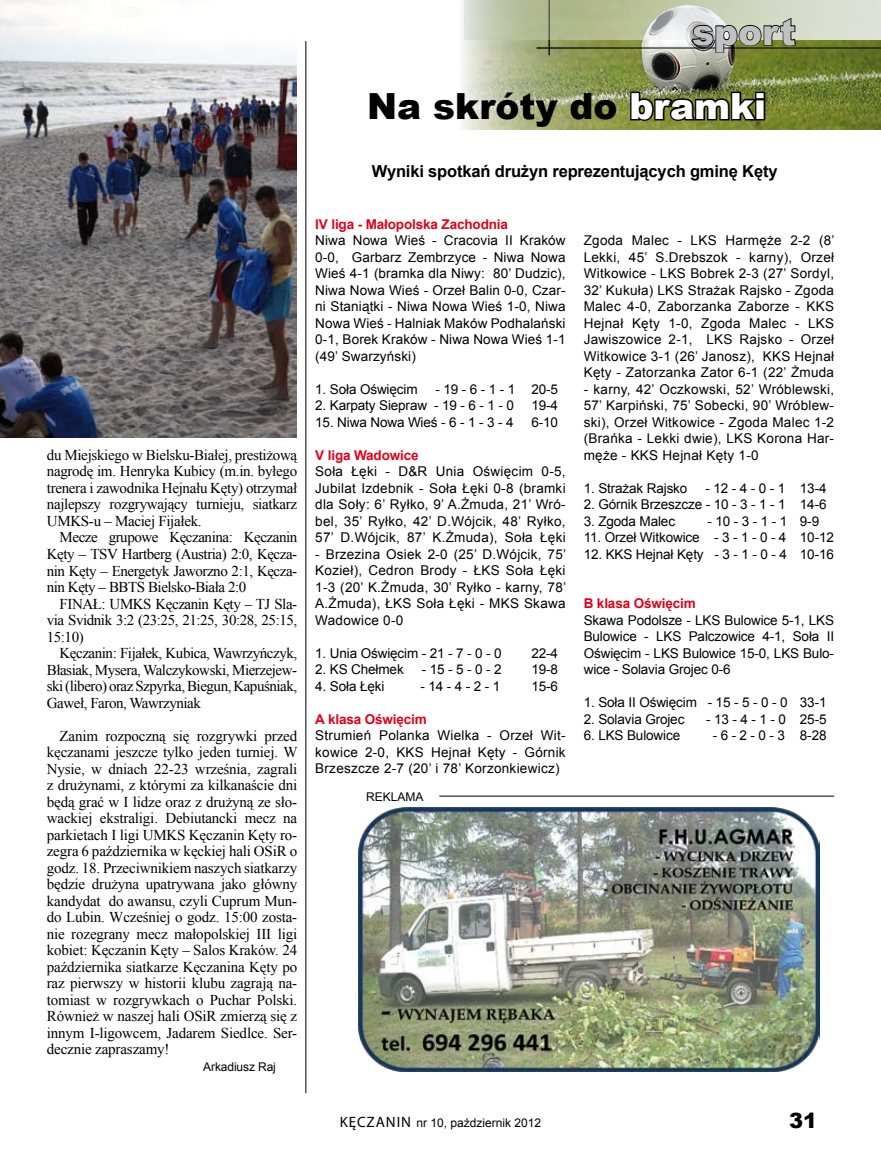
<style>
.page{position:relative;width:881px;height:1157px;background:#fff}
.page>*{position:absolute;margin:0;border:0;box-sizing:border-box;transform-origin:0 0}
.t1{font:900 36px/74.1px "Arial";color:#000}
.t2{font:900 21px "Arial";color:#000}
.t3{font:700 16.5px "Arial";letter-spacing:-.01em;color:#000}
.t4{font:15px/16.5px "Times New Roman";letter-spacing:-.03em;color:#000;text-align:justify}
.t5{font:13.5px/16.5px "Arial";letter-spacing:.01em;color:#000;text-align:justify}
.t6{font:13.5px "Arial";letter-spacing:-.01em;color:#000}
.t7{font:700 13.5px "Arial";letter-spacing:-.01em;color:#e2001a}
.t8{font:12px "Arial";color:#000}
.s1{color:#c0c1c2}
.s2{color:#fff}
.s3{font-family:"Myriad Pro";font-size:15px}
</style>
<div class="page">
<img style="left:462px;top:0;width:418px;height:130px">
<hr style="left:548px;top:0;width:1px;height:55px;background:#000">
<hr style="left:536px;top:48px;width:344px;height:1px;background:#000">
<svg style="left:464px;top:0;width:416px;height:39px;background:#c6ccb3"></svg>
<svg style="left:690px;top:17px;width:106px;height:36px;background:#8e927c"></svg>
<svg style="left:628px;top:90px;width:138px;height:33px;background:#494f24"></svg>
<img style="left:0;top:0;width:296px;height:437px">
<hr style="left:305px;top:41px;width:1px;height:1052px;background:#000">
<hr style="left:439px;top:796px;width:394px;height:1px;background:#000">
<img style="left:358px;top:807px;width:461px;height:264px">
<p class="t4" style="left:47px;top:446px;width:252px">du Miejskiego w Bielsku-Białej, prestiżową nagrodę im. Henryka Kubicy (m.in. byłego trenera i zawodnika Hejnału Kęty) otrzymał najlepszy rozgrywający turnieju, siatkarz UMKS-u – Maciej Fijałek.</p>
<p class="t4" style="left:47px;top:529px;width:252px;text-indent:13px">Mecze grupowe Kęczanina: Kęczanin Kęty – TSV Hartberg (Austria) 2:0, Kęcza&shy;nin Kęty – Energetyk Jaworzno 2:1, Kęcza&shy;nin Kęty – BBTS Bielsko-Biała 2:0</p>
<p class="t4" style="left:47px;top:595px;width:252px;text-indent:13px">FINAŁ: UMKS Kęczanin Kęty – TJ Sla&shy;via Svidnik 3:2 (23:25, 21:25, 30:28, 25:15, 15:10)</p>
<p class="t4" style="left:47px;top:644px;width:252px;text-indent:13px">Kęczanin: Fijałek, Kubica, Wawrzyńczyk, Błasiak, Mysera, Walczykowski, Mierzejew&shy;ski (libero) oraz Szpyrka, Biegun, Kapuśniak, Gaweł, Faron, Wawrzyniak</p>
<p class="t4" style="left:47px;top:727px;width:252px;text-indent:13px">Zanim rozpoczną się rozgrywki przed kęczanami jeszcze tylko jeden turniej. W Nysie, w dniach 22-23 września, zagrali z drużynami, z którymi za kilkanaście dni będą grać w I lidze oraz z drużyną ze sło&shy;wackiej ekstraligi. Debiutancki mecz na parkietach I ligi UMKS Kęczanin Kęty ro&shy;zegra 6 października w kęckiej hali OSiR o godz. 18. Przeciwnikiem naszych siatkarzy będzie drużyna upatrywana jako główny kandydat do awansu, czyli Cuprum Mun&shy;do Lubin. Wcześniej o godz. 15:00 zosta&shy;nie rozegrany mecz małopolskiej III ligi kobiet: Kęczanin Kęty – Salos Kraków. 24 października siatkarze Kęczanina Kęty po raz pierwszy w historii klubu zagrają na&shy;tomiast w rozgrywkach o Puchar Polski.<br>Również w naszej hali OSiR zmierzą się z innym I-ligowcem, Jadarem Siedlce. Ser&shy;decznie zapraszamy!</p>
<p class="t8" style="left:203px;top:1058px;width:74px">Arkadiusz Raj</p>
<h1 class="t1" style="left:367px;top:-6px;width:430px;text-indent:324px"><span class="s1">sport<br></span>Na skróty do <span class="s2">bramki</span></h1>
<p class="t3" style="left:372px;top:161px;width:407px">Wyniki spotkań drużyn reprezentujących gminę Kęty</p>
<p class="t7" style="left:315px;top:215px;width:194px">IV liga - Małopolska Zachodnia</p>
<p class="t5" style="left:315px;top:232px;width:252px">Niwa Nowa Wieś - Cracovia II Kraków 0-0, Garbarz Zembrzyce - Niwa Nowa Wieś 4-1 (bramka dla Niwy: 80’ Dudzic), Niwa Nowa Wieś - Orzeł Balin 0-0, Czar&shy;ni Staniątki - Niwa Nowa Wieś 1-0, Niwa Nowa Wieś - Halniak Maków Podhalański 0-1, Borek Kraków - Niwa Nowa Wieś 1-1 (49’ Swarzyński)</p>
<p class="t6" style="left:315px;top:380px;width:104px">1. Soła Oświęcim</p>
<p class="t5" style="left:435px;top:381px;width:124px">- 19 - 6 - 1 - 1 20-5</p>
<p class="t6" style="left:315px;top:397px;width:200px">2. Karpaty Siepraw - 19 - 6 - 1 - 0</p>
<p class="t5" style="left:531px;top:397px;width:28px">19-4</p>
<p class="t6" style="left:315px;top:413px;width:200px">15. Niwa Nowa Wieś - 6 - 1 - 3 - 4</p>
<p class="t5" style="left:531px;top:414px;width:28px">6-10</p>
<p class="t7" style="left:315px;top:446px;width:105px">V liga Wadowice</p>
<p class="t5" style="left:315px;top:463px;width:252px">Soła Łęki - D&amp;R Unia Oświęcim 0-5, Jubilat Izdebnik - Soła Łęki 0-8 (bramki dla Soły: 6’ Ryłko, 9’ A.Żmuda, 21’ Wró&shy;bel, 35’ Ryłko, 42’ D.Wójcik, 48’ Ryłko, 57’ D.Wójcik, 87’ K.Żmuda), Soła Łęki</p>
<p class="t5" style="left:315px;top:546px;width:252px">- Brzezina Osiek 2-0 (25’ D.Wójcik, 75’ Kozieł), Cedron Brody - ŁKS Soła Łęki 1-3 (20’ K.Żmuda, 30’ Ryłko - karny, 78’ A.Żmuda), ŁKS Soła Łęki - MKS Skawa Wadowice 0-0</p>
<p class="t6" style="left:315px;top:644px;width:188px">1. Unia Oświęcim - 21 - 7 - 0 - 0</p>
<p class="t5" style="left:531px;top:645px;width:28px">22-4</p>
<p class="t6" style="left:315px;top:661px;width:90px">2. KS Chełmek</p>
<p class="t5" style="left:421px;top:661px;width:81px">- 15 - 5 - 0 - 2</p>
<p class="t5" style="left:531px;top:661px;width:28px">19-8</p>
<p class="t6" style="left:315px;top:677px;width:71px">4. Soła Łęki</p>
<p class="t5" style="left:420px;top:678px;width:81px">- 14 - 4 - 2 - 1</p>
<p class="t5" style="left:531px;top:678px;width:28px">15-6</p>
<p class="t7" style="left:315px;top:710px;width:113px">A klasa Oświęcim</p>
<p class="t5" style="left:315px;top:727px;width:252px">Strumień Polanka Wielka - Orzeł Wit&shy;kowice 2-0, KKS Hejnał Kęty - Górnik Brzeszcze 2-7 (20’ i 78’ Korzonkiewicz)</p>
<p class="t8" style="left:366px;top:788px;width:59px">REKLAMA</p>
<p class="t5" style="left:583px;top:232px;width:252px">Zgoda Malec - LKS Harmęże 2-2 (8’ Lekki, 45’ S.Drebszok - karny), Orzeł Witkowice - LKS Bobrek 2-3 (27’ Sordyl, 32’ Kukuła) LKS Strażak Rajsko - Zgoda Malec 4-0, Zaborzanka Zaborze - KKS Hejnał Kęty 1-0, Zgoda Malec - LKS Jawiszowice 2-1, LKS Rajsko - Orzeł Witkowice 3-1 (26’ Janosz), KKS Hejnał Kęty - Zatorzanka Zator 6-1 (22’ Żmuda</p>
<p class="t5" style="left:583px;top:381px;width:252px">- karny, 42’ Oczkowski, 52’ Wróblewski, 57’ Karpiński, 75’ Sobecki, 90’ Wróblew&shy;ski), Orzeł Witkowice - Zgoda Malec 1-2 (Brańka - Lekki dwie), LKS Korona Har&shy;męże - KKS Hejnał Kęty 1-0</p>
<p class="t6" style="left:583px;top:479px;width:105px">1. Strażak Rajsko</p>
<p class="t5" style="left:705px;top:480px;width:123px">- 12 - 4 - 0 - 1 13-4</p>
<p class="t6" style="left:583px;top:496px;width:244px">2. Górnik Brzeszcze - 10 - 3 - 1 - 1 14-6</p>
<p class="t6" style="left:583px;top:512px;width:93px">3. Zgoda Malec</p>
<p class="t5" style="left:707px;top:513px;width:113px">- 10 - 3 - 1 - 1 9-9</p>
<p class="t6" style="left:583px;top:529px;width:251px">11. Orzeł Witkowice - 3 - 1 - 0 - 4 10-12</p>
<p class="t6" style="left:583px;top:545px;width:251px">12. KKS Hejnał Kęty - 3 - 1 - 0 - 4 10-16</p>
<p class="t7" style="left:583px;top:594px;width:114px">B klasa Oświęcim</p>
<p class="t5" style="left:583px;top:612px;width:252px">Skawa Podolsze - LKS Bulowice 5-1, LKS Bulowice - LKS Palczowice 4-1, Soła II Oświęcim - LKS Bulowice 15-0, LKS Bulo&shy;wice - Solavia Grojec 0-6</p>
<p class="t6" style="left:583px;top:694px;width:244px">1. Soła II Oświęcim - 15 - 5 - 0 - 0 33-1</p>
<p class="t6" style="left:583px;top:710px;width:102px">2. Solavia Grojec</p>
<p class="t5" style="left:705px;top:711px;width:122px">- 13 - 4 - 1 - 0 25-5</p>
<p class="t6" style="left:583px;top:727px;width:98px">6. LKS Bulowice</p>
<p class="t5" style="left:712px;top:727px;width:115px">- 6 - 2 - 0 - 3 8-28</p>
<p class="t8" style="left:339px;top:1115px;width:203px"><span class="s3">KĘCZANIN</span> nr 10, październik 2012</p>
<h2 class="t2" style="left:788px;top:1105px;width:30px">31</h2>
</div>
